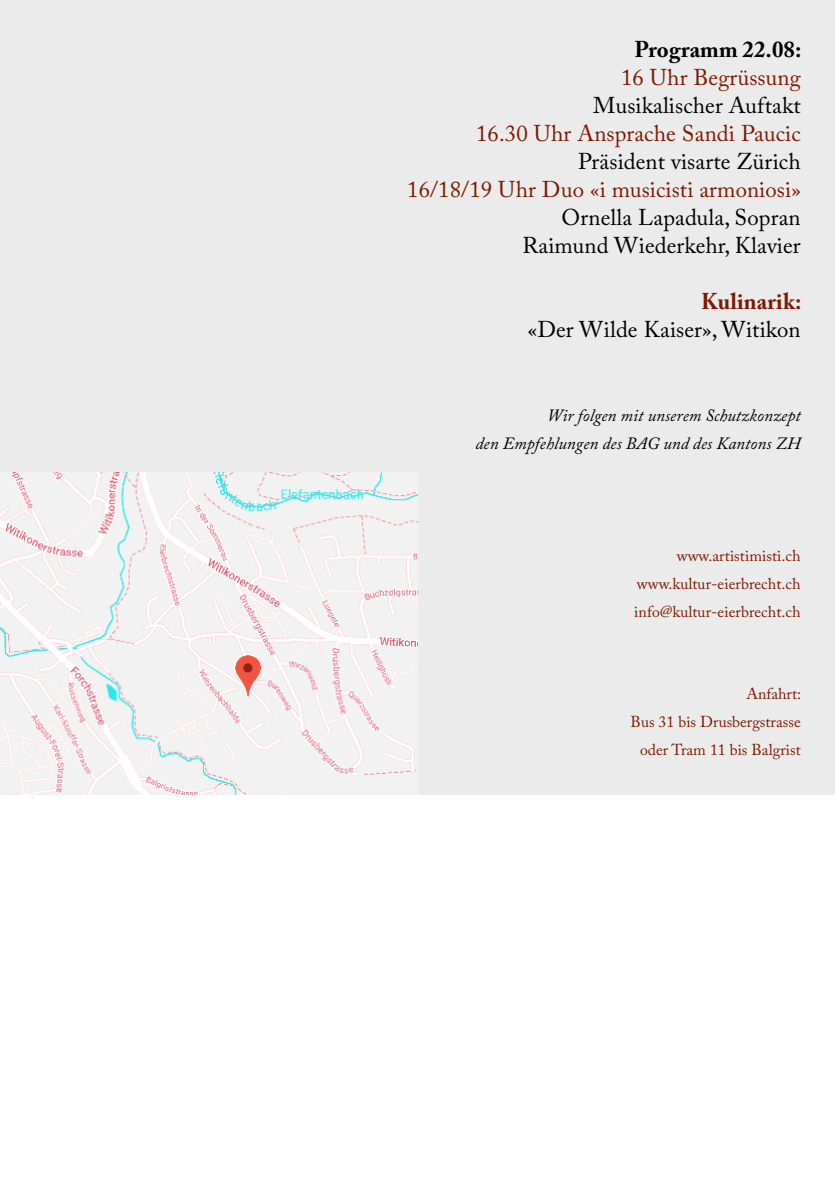
<style>
.page{position:relative;width:835px;height:1180px;background:#fff}
.page>*{position:absolute;margin:0;border:0;box-sizing:border-box;transform-origin:0 0}
.t1{font:22.75px/28px "Adobe Caslon Pro";letter-spacing:.005em;color:#000;text-align:right}
.t2{font:22.75px "Adobe Caslon Pro";letter-spacing:.005em;color:#7e1902}
.t3{font:700 22.75px "Adobe Caslon Pro";letter-spacing:.005em;color:#000}
.t4{font:700 22.75px "Adobe Caslon Pro";letter-spacing:.005em;color:#7e1902}
.t5{font:italic 17.15px/28px "Adobe Caslon Pro";letter-spacing:.005em;color:#000;text-align:right}
.t6{font:15.75px/28px "Adobe Caslon Pro";letter-spacing:.005em;color:#7e1902;text-align:right}
</style>
<div class="page">
<div style="left:0;top:0;width:834px;height:794px;background:#ebebeb"></div>
<img style="left:0;top:472px;width:417px;height:322px">
<h1 class="t3" style="left:634px;top:36px;width:168px">Programm 22.08:</h1>
<h1 class="t2" style="left:621px;top:64px;width:181px">16 Uhr Begrüssung</h1>
<h1 class="t1" style="left:593px;top:91px;width:209px">Musikalischer Auftakt</h1>
<h1 class="t2" style="left:476px;top:120px;width:326px">16.30 Uhr Ansprache Sandi Paucic</h1>
<h1 class="t1" style="left:578px;top:147px;width:224px">Präsident visarte Zürich</h1>
<h1 class="t2" style="left:407px;top:176px;width:395px">16/18/19 Uhr Duo «i musicisti armoniosi»</h1>
<h1 class="t1" style="left:522px;top:203px;width:280px">Ornella Lapadula, Sopran<br>Raimund Wiederkehr, Klavier</h1>
<h1 class="t4" style="left:701px;top:288px;width:102px">Kulinarik:</h1>
<h1 class="t1" style="left:528px;top:315px;width:274px">«Der Wilde Kaiser», Witikon</h1>
<p class="t5" style="left:475px;top:401px;width:327px">Wir folgen mit unserem Schutzkonzept<br>den Empfehlungen des BAG und des Kantons ZH</p>
<p class="t6" style="left:634px;top:541px;width:168px;text-align:justify;text-indent:43px">www.artistimisti.ch www.kultur-eierbrecht.ch info@kultur-eierbrecht.ch</p>
<p class="t6" style="left:630px;top:680px;width:172px">Anfahrt:<br>Bus 31 bis Drusbergstrasse oder Tram 11 bis Balgrist</p>
</div>
